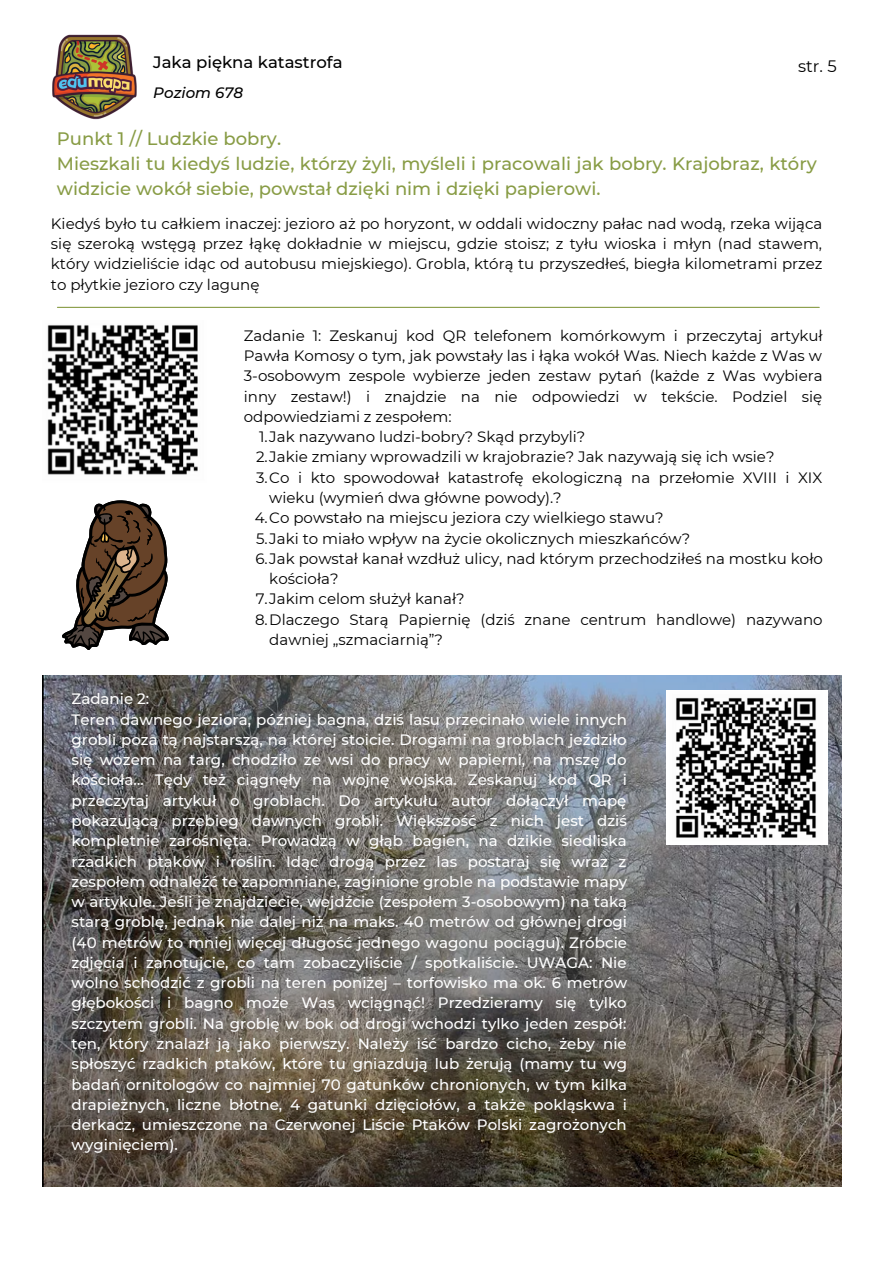
<style>
.page{position:relative;width:894px;height:1264px;background:#fff}
.page>*{position:absolute;margin:0;border:0;box-sizing:border-box;transform-origin:0 0}
.t1{font:500 18px/24.8px "Montserrat";color:#889c45}
.t2{font:500 16.5px "Montserrat";color:#000}
.t3{font:16.5px "Montserrat";color:#000}
.t4{font:500 15px/20.2px "Montserrat";color:#fff;text-align:justify}
.t5{font:15px/20.2px "Montserrat";color:#000}
.t6{font:italic 500 15px "Montserrat";color:#000}
</style>
<div class="page">
<img style="left:52px;top:34px;width:85px;height:86px">
<img style="left:47px;top:325px;width:151px;height:150px">
<img style="left:42px;top:675px;width:799px;height:511px">
<img style="left:666px;top:690px;width:161px;height:154px">
<svg style="left:62px;top:500px;width:107px;height:150px"></svg>
<hr style="left:57px;top:307px;width:762px;height:1px;background:#889c45">
<p class="t2" style="left:153px;top:52px;width:191px">Jaka piękna katastrofa</p>
<p class="t6" style="left:153px;top:83px;width:91px">Poziom 678</p>
<p class="t3" style="left:797px;top:56px;width:40px">str. 5</p>
<p class="t1" style="left:57px;top:126px;width:226px">Punkt 1 // Ludzkie bobry.</p>
<p class="t1" style="left:57px;top:151px;width:761px">Mieszkali tu kiedyś ludzie, którzy żyli, myśleli i pracowali jak bobry. Krajobraz, który widzicie wokół siebie, powstał dzięki nim i dzięki papierowi.</p>
<p class="t5" style="left:51px;top:213px;width:773px;text-align:justify">Kiedyś było tu całkiem inaczej: jezioro aż po horyzont, w oddali widoczny pałac nad wodą, rzeka wijąca się szeroką wstęgą przez łąkę dokładnie w miejscu, gdzie stoisz; z tyłu wioska i młyn (nad stawem, który widzieliście idąc od autobusu miejskiego). Grobla, którą tu przyszedłeś, biegła kilometrami przez to płytkie jezioro czy lagunę</p>
<p class="t5" style="left:244px;top:325px;width:580px;text-align:justify">Zadanie 1: Zeskanuj kod QR telefonem komórkowym i przeczytaj artykuł Pawła Komosy o tym, jak powstały las i łąka wokół Was. Niech każde z Was w 3-osobowym zespole wybierze jeden zestaw pytań (każde z Was wybiera inny zestaw!) i znajdzie na nie odpowiedzi w tekście. Podziel się odpowiedziami z zespołem:</p>
<p class="t5" style="left:259px;top:426px;width:327px">1.Jak nazywano ludzi-bobry? Skąd przybyli?</p>
<p class="t5" style="left:256px;top:447px;width:519px">2.Jakie zmiany wprowadzili w krajobrazie? Jak nazywają się ich wsie?</p>
<p class="t5" style="left:269px;top:467px;width:554px;text-indent:-13px">3.Co i kto spowodował katastrofę ekologiczną na przełomie XVIII i XIX wieku (wymień dwa główne powody).?</p>
<p class="t5" style="left:255px;top:508px;width:410px">4.Co powstało na miejscu jeziora czy wielkiego stawu?</p>
<p class="t5" style="left:256px;top:528px;width:435px">5.Jaki to miało wpływ na życie okolicznych mieszkańców?</p>
<p class="t5" style="left:269px;top:548px;width:555px;text-indent:-14px">6.Jak powstał kanał wzdłuż ulicy, nad którym przechodziłeś na mostku koło kościoła?</p>
<p class="t5" style="left:256px;top:589px;width:210px">7.Jakim celom służył kanał?</p>
<p class="t5" style="left:269px;top:609px;width:554px;text-indent:-14px">8.Dlaczego Starą Papiernię (dziś znane centrum handlowe) nazywano dawniej „szmaciarnią”?</p>
<p class="t4" style="left:72px;top:688px;width:79px">Zadanie 2:</p>
<p class="t4" style="left:72px;top:709px;width:557px">Teren dawnego jeziora, później bagna, dziś lasu przecinało wiele innych grobli poza tą najstarszą, na której stoicie. Drogami na groblach jeździło się wozem na targ, chodziło ze wsi do pracy w papierni, na mszę do kościoła… Tędy też ciągnęły na wojnę wojska. Zeskanuj kod QR i przeczytaj artykuł o groblach. Do artykułu autor dołączył mapę pokazującą przebieg dawnych grobli. Większość z nich jest dziś kompletnie zarośnięta. Prowadzą w głąb bagien, na dzikie siedliska rzadkich ptaków i roślin. Idąc drogą przez las postaraj się wraz z zespołem odnaleźć te zapomniane, zaginione groble na podstawie mapy w artykule. Jeśli je znajdziecie, wejdźcie (zespołem 3-osobowym) na taką starą groblę, jednak nie dalej niż na maks. 40 metrów od głównej drogi (40 metrów to mniej więcej długość jednego wagonu pociągu). Zróbcie zdjęcia i zanotujcie, co tam zobaczyliście / spotkaliście. UWAGA: Nie wolno schodzić z grobli na teren poniżej – torfowisko ma ok. 6 metrów głębokości i bagno może Was wciągnąć! Przedzieramy się tylko szczytem grobli. Na groblę w bok od drogi wchodzi tylko jeden zespół: ten, który znalazł ją jako pierwszy. Należy iść bardzo cicho, żeby nie spłoszyć rzadkich ptaków, które tu gniazdują lub żerują (mamy tu wg badań ornitologów co najmniej 70 gatunków chronionych, w tym kilka drapieżnych, liczne błotne, 4 gatunki dzięciołów, a także pokląskwa i derkacz, umieszczone na Czerwonej Liście Ptaków Polski zagrożonych wyginięciem).</p>
</div>
